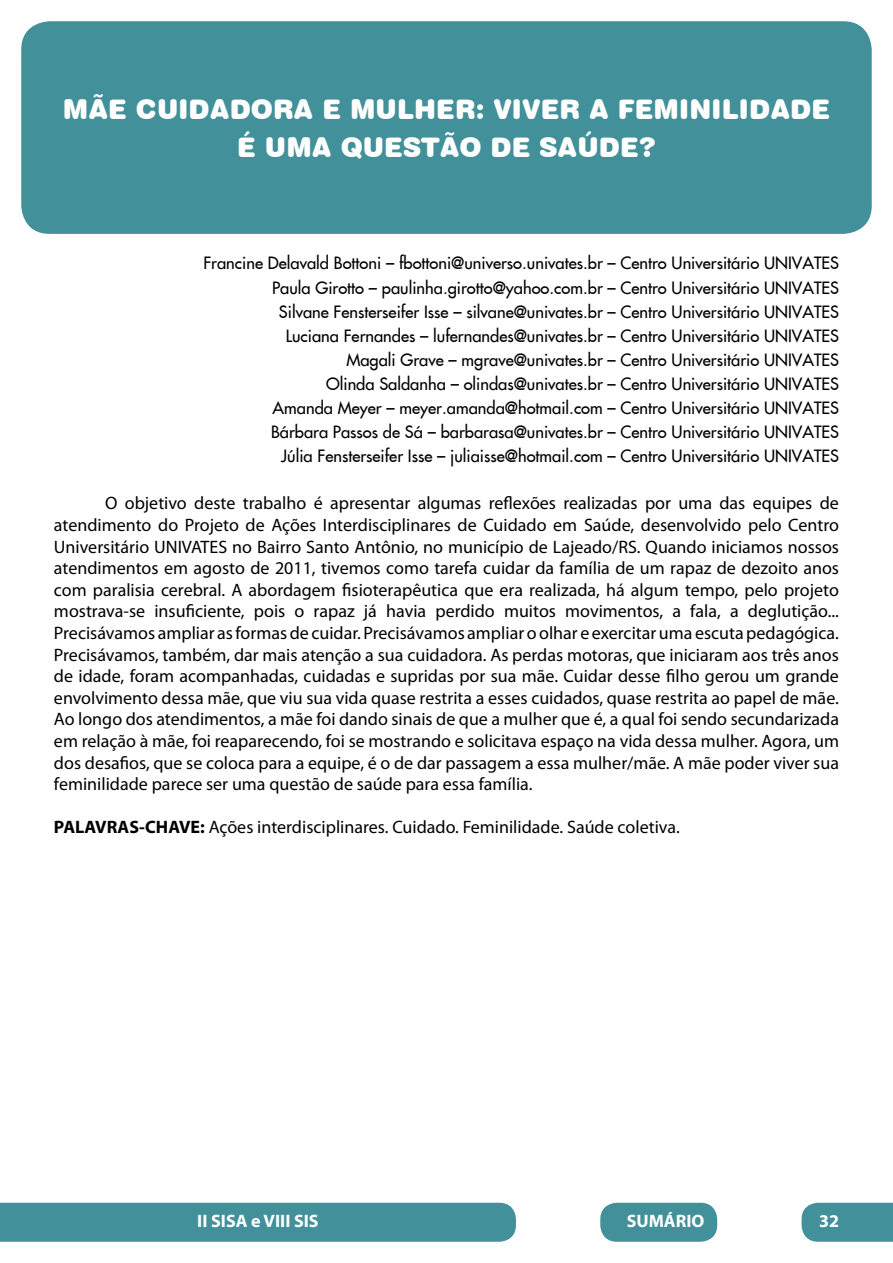
<style>
.page{position:relative;width:893px;height:1263px;background:#fff}
.page>*{position:absolute;margin:0;border:0;box-sizing:border-box;transform-origin:0 0}
.t1{font:27px/37.5px "Swiss 721 BT Black Rounded";color:#fff;text-align:center}
.t2{font:18px/21.6px "Myriad Pro";color:#000;text-align:justify}
.t3{font:700 18px "Myriad Pro";color:#fff}
.t4{font:16.5px/24px "Futura FC";color:#000;text-align:right}
.s1{font-weight:700}
</style>
<div class="page">
<div style="left:0;top:1203px;width:516px;height:39px;background:#42909a"></div>
<div style="left:801px;top:1203px;width:92px;height:39px;background:#42909a"></div>
<div style="left:600px;top:1203px;width:117px;height:39px;background:#42909a;border-radius:17px"></div>
<div style="left:21px;top:21px;width:851px;height:213px;background:#42909a;border-radius:28px"></div>
<h1 class="t1" style="left:63px;top:91px;width:769px">MÃE CUIDADORA E MULHER: VIVER A FEMINILIDADE<br>É UMA QUESTÃO DE SAÚDE?</h1>
<p class="t4" style="left:203px;top:251px;width:637px">Francine Delavald Bottoni – fbottoni@universo.univates.br – Centro Universitário UNIVATES Paula Girotto – paulinha.girotto@yahoo.com.br – Centro Universitário UNIVATES<br>Silvane Fensterseifer Isse – silvane@univates.br – Centro Universitário UNIVATES<br>Luciana Fernandes – lufernandes@univates.br – Centro Universitário UNIVATES<br>Magali Grave – mgrave@univates.br – Centro Universitário UNIVATES<br>Olinda Saldanha – olindas@univates.br – Centro Universitário UNIVATES<br>Amanda Meyer – meyer.amanda@hotmail.com – Centro Universitário UNIVATES<br>Bárbara Passos de Sá – barbarasa@univates.br – Centro Universitário UNIVATES<br>Júlia Fensterseifer Isse – juliaisse@hotmail.com – Centro Universitário UNIVATES</p>
<p class="t2" style="left:54px;top:492px;width:787px;text-indent:51px">O objetivo deste trabalho é apresentar algumas reflexões realizadas por uma das equipes de atendimento do Projeto de Ações Interdisciplinares de Cuidado em Saúde, desenvolvido pelo Centro Universitário UNIVATES no Bairro Santo Antônio, no município de Lajeado/RS. Quando iniciamos nossos atendimentos em agosto de 2011, tivemos como tarefa cuidar da família de um rapaz de dezoito anos com paralisia cerebral. A abordagem fisioterapêutica que era realizada, há algum tempo, pelo projeto mostrava-se insuficiente, pois o rapaz já havia perdido muitos movimentos, a fala, a deglutição...<br>Precisávamos ampliar as formas de cuidar. Precisávamos ampliar o olhar e exercitar uma escuta pedagógica.<br>Precisávamos, também, dar mais atenção a sua cuidadora. As perdas motoras, que iniciaram aos três anos de idade, foram acompanhadas, cuidadas e supridas por sua mãe. Cuidar desse filho gerou um grande envolvimento dessa mãe, que viu sua vida quase restrita a esses cuidados, quase restrita ao papel de mãe.<br>Ao longo dos atendimentos, a mãe foi dando sinais de que a mulher que é, a qual foi sendo secundarizada em relação à mãe, foi reaparecendo, foi se mostrando e solicitava espaço na vida dessa mulher. Agora, um dos desafios, que se coloca para a equipe, é o de dar passagem a essa mulher/mãe. A mãe poder viver sua feminilidade parece ser uma questão de saúde para essa família.</p>
<p class="t2" style="left:54px;top:816px;width:627px"><span class="s1">PALAVRAS-CHAVE:</span> Ações interdisciplinares. Cuidado. Feminilidade. Saúde coletiva.</p>
<p class="t3" style="left:197px;top:1209px;width:123px">II SISA e VIII SIS</p>
<p class="t3" style="left:627px;top:1209px;width:79px">SUMÁRIO</p>
<p class="t3" style="left:819px;top:1209px;width:21px">32</p>
</div>
